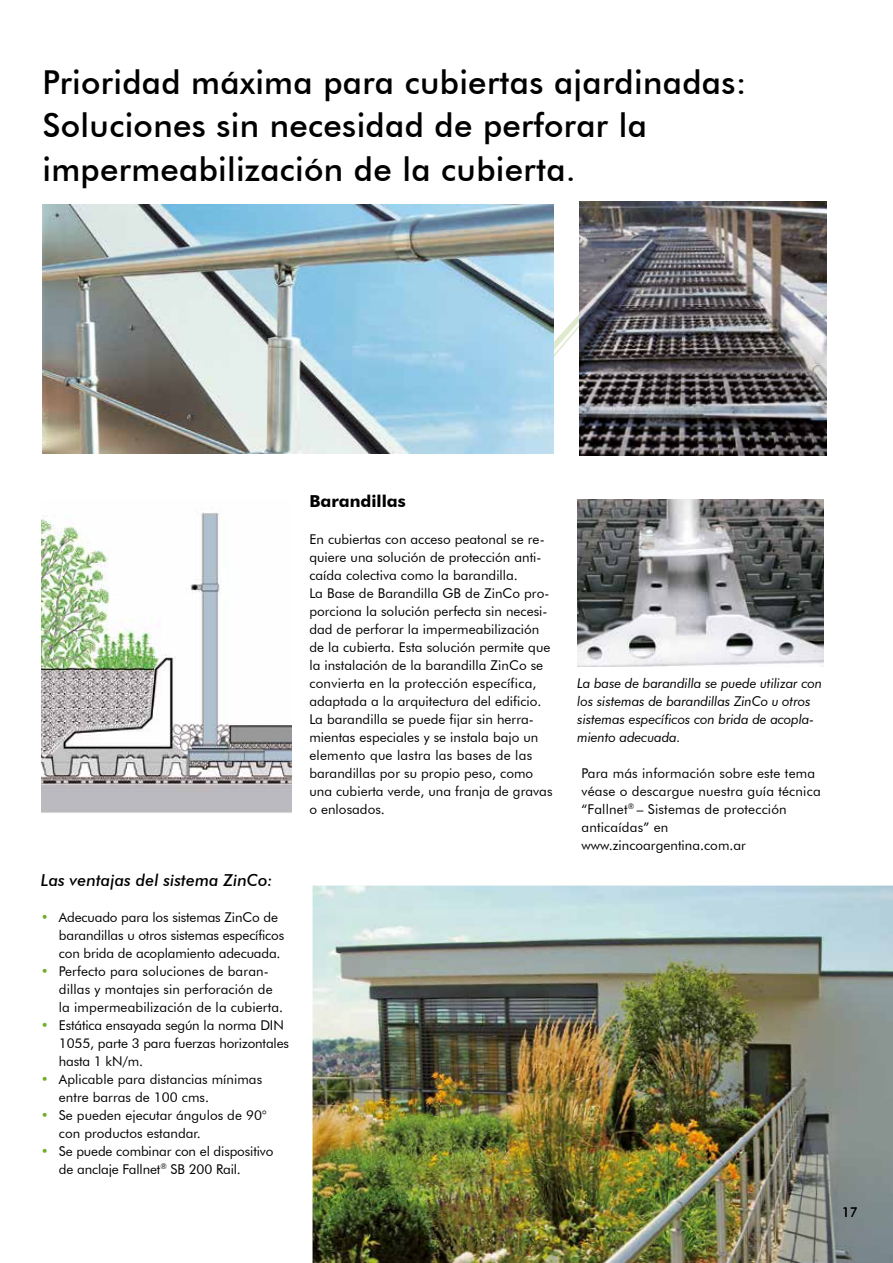
<style>
.page{position:relative;width:893px;height:1263px;background:#fff}
.page>*{position:absolute;margin:0;border:0;box-sizing:border-box;transform-origin:0 0}
.t1{font:500 33px/43.5px "Futura BT";letter-spacing:.01em;color:#000}
.t2{font:italic 500 16.5px "Futura BT";letter-spacing:.005em;color:#000}
.t3{font:700 16.5px "Futura BT";color:#000}
.t4{font:13.5px/18px "Futura BT";letter-spacing:.005em;color:#000}
.t5{font:italic 13.5px/18px "Futura BT";letter-spacing:-.01em;color:#000}
.s1{color:#71ae28}
</style>
<div class="page">
<img style="left:41px;top:512px;width:251px;height:301px">
<img style="left:313px;top:885px;width:580px;height:378px">
<svg style="left:554px;top:314px;width:25px;height:43px"></svg>
<img style="left:579px;top:201px;width:247px;height:255px">
<img style="left:577px;top:499px;width:247px;height:167px">
<img style="left:43px;top:205px;width:511px;height:249px">
<h1 class="t1" style="left:42px;top:60px;width:706px">Prioridad máxima para cubiertas ajardinadas:<br>Soluciones sin necesidad de perforar la impermeabilización de la cubierta.</h1>
<p class="t3" style="left:309px;top:491px;width:98px">Barandillas</p>
<p class="t4" style="left:309px;top:530px;width:245px">En cubiertas con acceso peatonal se re&shy;quiere una solución de protección anti&shy;caída colectiva como la barandilla.<br>La Base de Barandilla GB de ZinCo pro&shy;porciona la solución perfecta sin necesi&shy;dad de perforar la impermeabilización de la cubierta. Esta solución permite que la instalación de la barandilla ZinCo se convierta en la protección específica, adaptada a la arquitectura del edificio.<br>La barandilla se puede fijar sin herra&shy;mientas especiales y se instala bajo un elemento que lastra las bases de las barandillas por su propio peso, como una cubierta verde, una franja de gravas o enlosados.</p>
<p class="t2" style="left:41px;top:870px;width:233px">Las ventajas del sistema ZinCo:</p>
<p class="t4" style="left:59px;top:908px;width:227px;text-indent:-18px"><span class="s1">•</span> Adecuado para los sistemas ZinCo de barandillas u otros sistemas específicos con brida de acoplamiento adecuada.</p>
<p class="t4" style="left:59px;top:962px;width:226px;text-indent:-18px"><span class="s1">•</span> Perfecto para soluciones de baran&shy;dillas y montajes sin perforación de la impermeabilización de la cubierta.</p>
<p class="t4" style="left:59px;top:1016px;width:232px;text-indent:-18px"><span class="s1">•</span> Estática ensayada según la norma DIN<br>1055, parte 3 para fuerzas horizontales hasta 1 kN/m.</p>
<p class="t4" style="left:59px;top:1070px;width:205px;text-indent:-18px"><span class="s1">•</span> Aplicable para distancias mínimas entre barras de 100 cms.</p>
<p class="t4" style="left:59px;top:1106px;width:209px;text-indent:-18px"><span class="s1">•</span> Se pueden ejecutar ángulos de 90° con productos estandar.</p>
<p class="t4" style="left:59px;top:1142px;width:216px;text-indent:-18px"><span class="s1">•</span> Se puede combinar con el dispositivo de anclaje Fallnet<sup>®</sup> SB 200 Rail.</p>
<p class="t5" style="left:577px;top:674px;width:246px">La base de barandilla se puede utilizar con los sistemas de barandillas ZinCo u otros sistemas específicos con brida de acopla&shy;miento adecuada.</p>
<p class="t4" style="left:581px;top:764px;width:241px">Para más información sobre este tema véase o descargue nuestra guía técnica “Fallnet<sup>®</sup> – Sistemas de protección anticaídas” en www.zincoargentina.com.ar</p>
<p class="t4" style="left:842px;top:1203px;width:17px">17</p>
</div>
